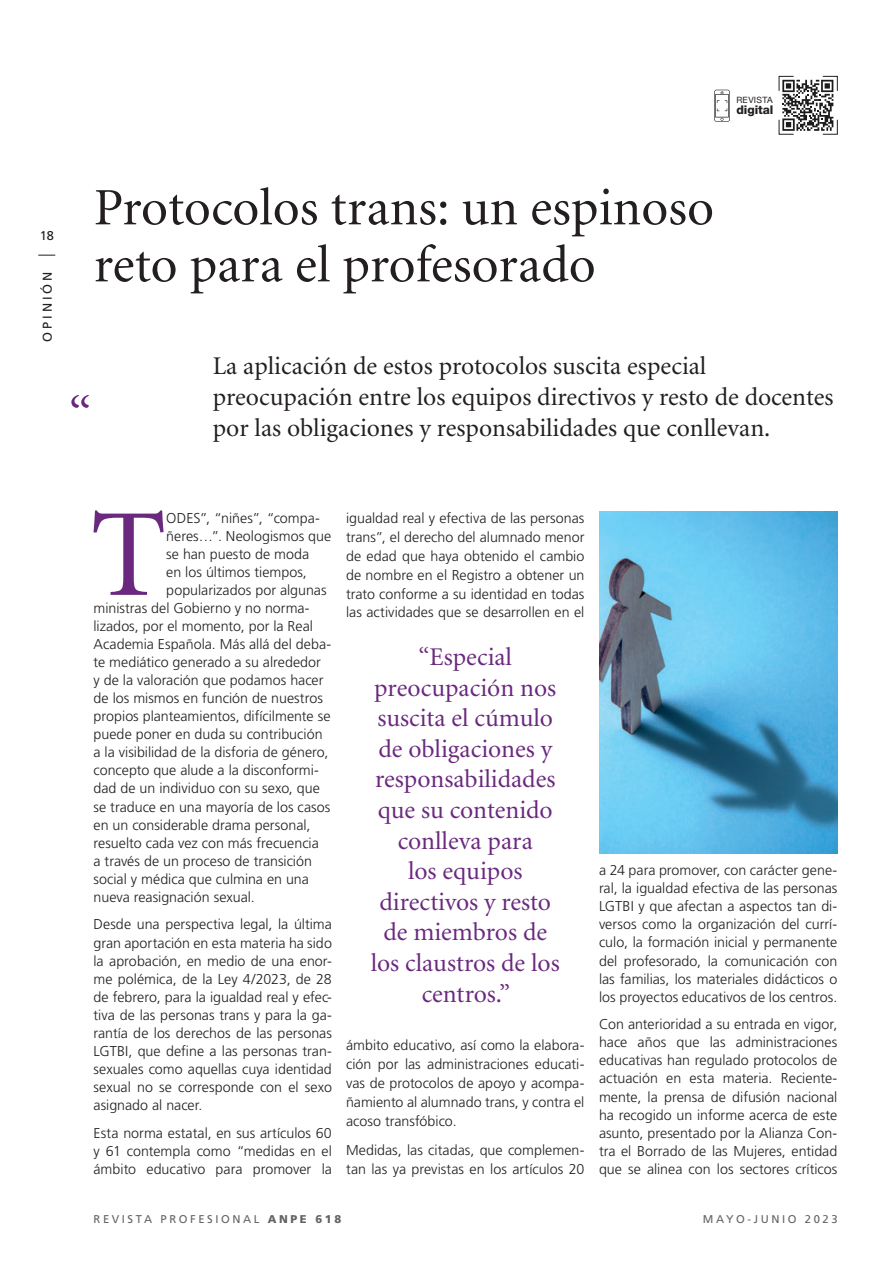
<style>
.page{position:relative;width:893px;height:1263px;background:#fff}
.page>*{position:absolute;margin:0;border:0;box-sizing:border-box;transform-origin:0 0}
.t1{font:124.95px "Minion";color:#6a297e}
.t2{font:52.5px/57px "Minion";color:#231f20}
.t3{font:52.5px "Minion";color:#6a297e}
.t4{font:25.5px/30.6px "Minion";color:#6a297e;text-align:center}
.t5{font:25.5px/30.6px "Minion";color:#231f20}
.t6{font:300 14.25px/18px "Frutiger";color:#231f20;text-align:justify}
.t7{font:12.75px "Frutiger";letter-spacing:.23em;color:#231f20}
.t8{font:800 12px "Helvetica Neue LT Std";letter-spacing:-.005em;color:#231f20}
.t9{font:11.25px "Frutiger";letter-spacing:.23em;color:#636366}
.t10{font:8.7px "Helvetica Neue LT Std";letter-spacing:.03em;color:#231f20}
.s1{font-weight:900}
</style>
<div class="page">
<svg style="left:38px;top:255px;width:17px;height:1px"></svg>
<img style="left:599px;top:512px;width:239px;height:341px">
<svg style="left:778px;top:76px;width:60px;height:59px"></svg>
<svg style="left:714px;top:90px;width:16px;height:32px"></svg>
<p class="t10" style="left:736px;top:95px;width:38px">REVISTA</p>
<p class="t8" style="left:736px;top:103px;width:39px">digital</p>
<p class="t7" style="left:40px;top:228px;width:16px">18</p>
<p class="t7" style="left:40px;top:342px;width:72px;rotate:-90deg">OPINIÓN</p>
<h2 class="t2" style="left:94px;top:181px;width:622px">Protocolos trans: un espinoso reto para el profesorado</h2>
<h2 class="t3" style="left:69px;top:390px;width:24px">“</h2>
<h3 class="t5" style="left:213px;top:352px;width:622px">La aplicación de estos protocolos suscita especial preocupación entre los equipos directivos y resto de docentes por las obligaciones y responsabilidades que conllevan.</h3>
<h1 class="t1" style="left:91px;top:493px;width:77px">T</h1>
<p class="t6" style="left:166px;top:509px;width:155px">ODES”, “niñes”, “compa-</p>
<p class="t6" style="left:166px;top:527px;width:166px">ñeres…”. Neologismos que</p>
<p class="t6" style="left:166px;top:545px;width:145px">se han puesto de moda</p>
<p class="t6" style="left:166px;top:563px;width:142px">en los últimos tiempos,</p>
<p class="t6" style="left:166px;top:581px;width:162px">popularizados por algunas</p>
<p class="t6" style="left:94px;top:599px;width:218px">ministras del Gobierno y no norma-</p>
<p class="t6" style="left:94px;top:617px;width:221px">lizados, por el momento, por la Real</p>
<p class="t6" style="left:94px;top:635px;width:239px">Academia Española. Más allá del deba-</p>
<p class="t6" style="left:94px;top:653px;width:229px">te mediático generado a su alrededor</p>
<p class="t6" style="left:94px;top:671px;width:231px">y de la valoración que podamos hacer</p>
<p class="t6" style="left:94px;top:689px;width:231px">de los mismos en función de nuestros</p>
<p class="t6" style="left:94px;top:707px;width:238px">propios planteamientos, difícilmente se</p>
<p class="t6" style="left:94px;top:725px;width:231px">puede poner en duda su contribución</p>
<p class="t6" style="left:94px;top:743px;width:236px">a la visibilidad de la disforia de género,</p>
<p class="t6" style="left:94px;top:761px;width:227px">concepto que alude a la disconformi-</p>
<p class="t6" style="left:94px;top:779px;width:228px">dad de un individuo con su sexo, que</p>
<p class="t6" style="left:94px;top:797px;width:238px">se traduce en una mayoría de los casos</p>
<p class="t6" style="left:94px;top:816px;width:218px">en un considerable drama personal,</p>
<p class="t6" style="left:94px;top:834px;width:227px">resuelto cada vez con más frecuencia</p>
<p class="t6" style="left:94px;top:852px;width:220px">a través de un proceso de transición</p>
<p class="t6" style="left:94px;top:870px;width:217px">social y médica que culmina en una</p>
<p class="t6" style="left:94px;top:888px;width:163px">nueva reasignación sexual.</p>
<p class="t6" style="left:94px;top:915px;width:240px">Desde una perspectiva legal, la última gran aportación en esta materia ha sido la aprobación, en medio de una enor&shy;me polémica, de la Ley 4/2023, de 28 de febrero, para la igualdad real y efec&shy;tiva de las personas trans y para la ga&shy;rantía de los derechos de las personas LGTBI, que define a las personas tran&shy;sexuales como aquellas cuya identidad sexual no se corresponde con el sexo asignado al nacer.</p>
<p class="t6" style="left:94px;top:1124px;width:240px">Esta norma estatal, en sus artículos 60 y 61 contempla como “medidas en el ámbito educativo para promover la</p>
<p class="t6" style="left:346px;top:508px;width:240px;line-height:18.9px">igualdad real y efectiva de las personas trans”, el derecho del alumnado menor de edad que haya obtenido el cambio de nombre en el Registro a obtener un trato conforme a su identidad en todas las actividades que se desarrollen en el</p>
<h3 class="t4" style="left:371px;top:642px;width:191px">“Especial preocupación nos suscita el cúmulo de obligaciones y responsabilidades que su contenido conlleva para<br>los equipos directivos y resto de miembros de los claustros de los centros.”</h3>
<p class="t6" style="left:346px;top:1036px;width:240px;line-height:18.9px">ámbito educativo, así como la elabora&shy;ción por las administraciones educati&shy;vas de protocolos de apoyo y acompa&shy;ñamiento al alumnado trans, y contra el acoso transfóbico.</p>
<p class="t6" style="left:346px;top:1140px;width:240px;line-height:18.9px">Medidas, las citadas, que complemen&shy;tan las ya previstas en los artículos 20</p>
<p class="t6" style="left:599px;top:861px;width:240px">a 24 para promover, con carácter gene&shy;ral, la igualdad efectiva de las personas LGTBI y que afectan a aspectos tan di&shy;versos como la organización del currí&shy;culo, la formación inicial y permanente del profesorado, la comunicación con las familias, los materiales didácticos o los proyectos educativos de los centros.</p>
<p class="t6" style="left:599px;top:1015px;width:240px">Con anterioridad a su entrada en vigor, hace años que las administraciones educativas han regulado protocolos de actuación en esta materia. Reciente&shy;mente, la prensa de difusión nacional ha recogido un informe acerca de este asunto, presentado por la Alianza Con&shy;tra el Borrado de las Mujeres, entidad que se alinea con los sectores críticos</p>
<p class="t9" style="left:94px;top:1212px;width:249px">REVISTA PROFESIONAL <span class="s1">ANPE 618</span></p>
<p class="t9" style="left:703px;top:1212px;width:136px">MAYO-JUNIO 2023</p>
</div>
